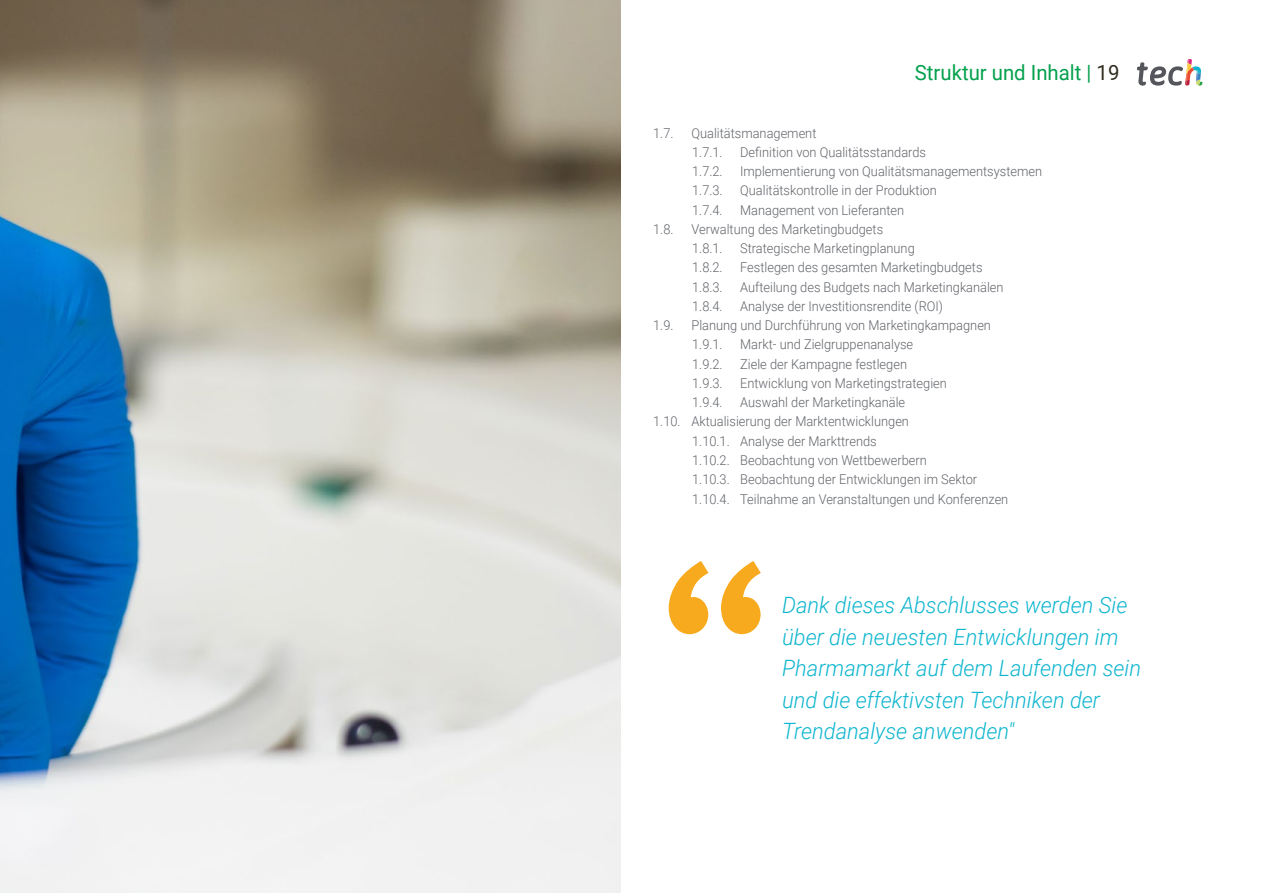
<style>
.page{position:relative;width:1263px;height:893px;background:#fff}
.page>*{position:absolute;margin:0;border:0;box-sizing:border-box;transform-origin:0 0}
.t1{font:italic 300 22.5px/31.5px "Roboto";color:#0fb6cf}
.t2{font:21px "Roboto";color:#04a14d}
.t3{font:300 13.5px/19.2px "Roboto";color:#61646a;scale:.95 1}
.s1{color:#312e20}
</style>
<div class="page">
<img style="left:0;top:0;width:621px;height:893px">
<svg style="left:669px;top:561px;width:92px;height:73px"></svg>
<svg style="left:1137px;top:59px;width:65px;height:27px"></svg>
<h2 class="t2" style="left:915px;top:57px;width:206px">Struktur und Inhalt | <span class="s1">19</span></h2>
<p class="t3" style="left:653px;top:123px;width:23px">1.7.</p>
<p class="t3" style="left:691px;top:123px;width:133px">Qualitätsmanagement<br>1.7.1.</p>
<p class="t3" style="left:740px;top:142px;width:197px">Definition von Qualitätsstandards</p>
<p class="t3" style="left:692px;top:161px;width:34px">1.7.2.</p>
<p class="t3" style="left:740px;top:161px;width:319px">Implementierung von Qualitätsmanagementsystemen</p>
<p class="t3" style="left:692px;top:181px;width:34px">1.7.3.</p>
<p class="t3" style="left:740px;top:181px;width:208px">Qualitätskontrolle in der Produktion</p>
<p class="t3" style="left:692px;top:200px;width:34px">1.7.4.</p>
<p class="t3" style="left:740px;top:200px;width:174px">Management von Lieferanten</p>
<p class="t3" style="left:653px;top:219px;width:23px">1.8.</p>
<p class="t3" style="left:691px;top:219px;width:203px">Verwaltung des Marketingbudgets<br>1.8.1.</p>
<p class="t3" style="left:740px;top:238px;width:185px">Strategische Marketingplanung</p>
<p class="t3" style="left:692px;top:258px;width:34px">1.8.2.</p>
<p class="t3" style="left:740px;top:258px;width:257px">Festlegen des gesamten Marketingbudgets</p>
<p class="t3" style="left:692px;top:277px;width:34px">1.8.3.</p>
<p class="t3" style="left:740px;top:277px;width:279px">Aufteilung des Budgets nach Marketingkanälen</p>
<p class="t3" style="left:692px;top:296px;width:34px">1.8.4.</p>
<p class="t3" style="left:740px;top:296px;width:215px">Analyse der Investitionsrendite (ROI)</p>
<p class="t3" style="left:653px;top:315px;width:23px">1.9.</p>
<p class="t3" style="left:691px;top:315px;width:317px">Planung und Durchführung von Marketingkampagnen<br>1.9.1.</p>
<p class="t3" style="left:740px;top:335px;width:184px">Markt- und Zielgruppenanalyse</p>
<p class="t3" style="left:692px;top:354px;width:34px">1.9.2.</p>
<p class="t3" style="left:740px;top:354px;width:177px">Ziele der Kampagne festlegen</p>
<p class="t3" style="left:692px;top:373px;width:34px">1.9.3.</p>
<p class="t3" style="left:740px;top:373px;width:219px">Entwicklung von Marketingstrategien</p>
<p class="t3" style="left:692px;top:392px;width:34px">1.9.4.</p>
<p class="t3" style="left:740px;top:392px;width:175px">Auswahl der Marketingkanäle</p>
<p class="t3" style="left:653px;top:412px;width:271px">1.10. Aktualisierung der Marktentwicklungen</p>
<p class="t3" style="left:692px;top:431px;width:196px">1.10.1. Analyse der Markttrends</p>
<p class="t3" style="left:692px;top:450px;width:249px">1.10.2. Beobachtung von Wettbewerbern</p>
<p class="t3" style="left:692px;top:469px;width:302px">1.10.3. Beobachtung der Entwicklungen im Sektor</p>
<p class="t3" style="left:692px;top:489px;width:334px">1.10.4. Teilnahme an Veranstaltungen und Konferenzen</p>
<h1 class="t1" style="left:782px;top:589px;width:361px">Dank dieses Abschlusses werden Sie über die neuesten Entwicklungen im Pharmamarkt auf dem Laufenden sein und die effektivsten Techniken der Trendanalyse anwenden"</h1>
</div>
